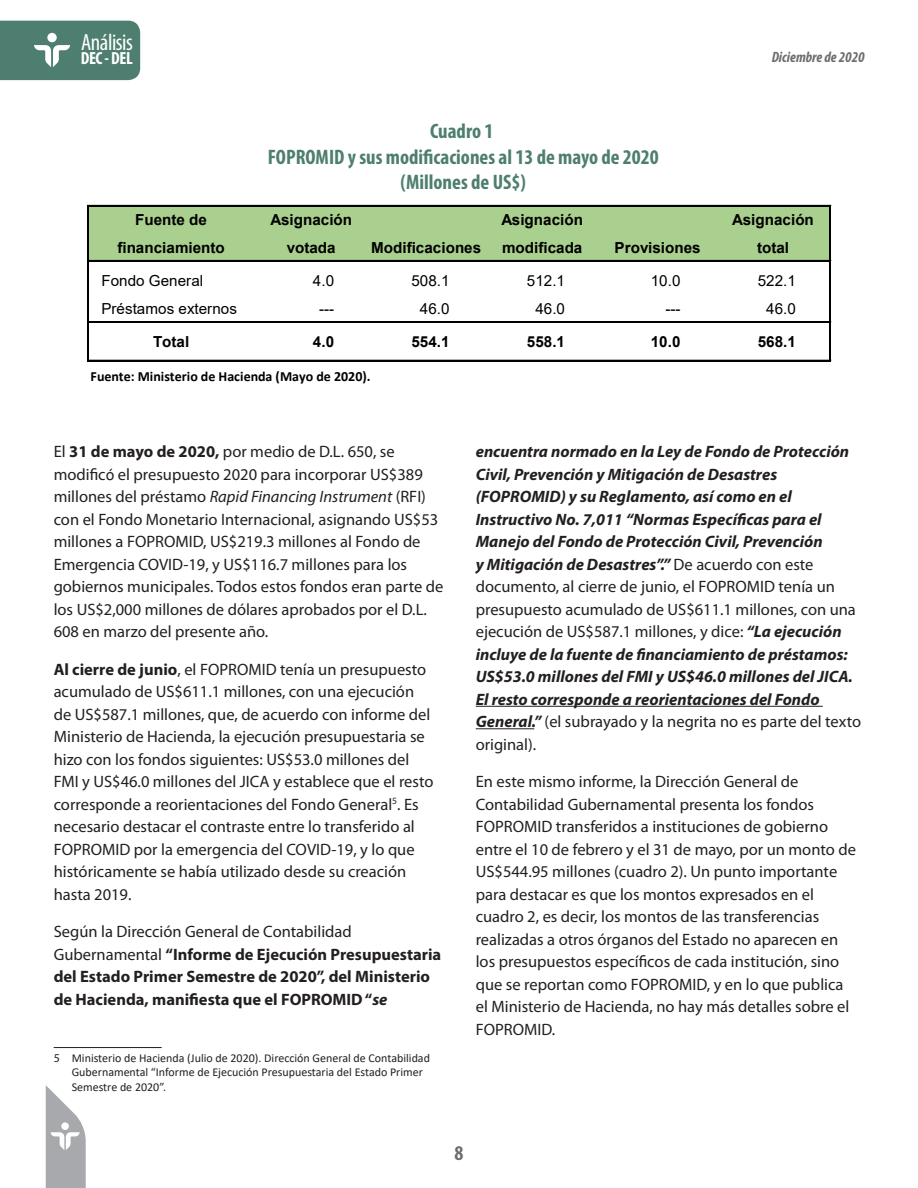
<style>
.page{position:relative;width:918px;height:1188px;background:#fff}
.page>*{position:absolute;margin:0;border:0;box-sizing:border-box;transform-origin:0 0}
.t1{font:condensed 23.4px "Myriad Pro";letter-spacing:-.02em;color:#fff}
.titulo_cuadro-grafic{font:700 condensed 21px/25.5px "Myriad Pro";color:#4e7e6f;text-align:center}
.t2{font:700 condensed 21px "Myriad Pro";color:#6c6d70}
.t3{font:700 condensed 17.55px "Myriad Pro";letter-spacing:-.02em;color:#fff}
.t4{font:16.5px/22.5px "Myriad Pro";color:#231f20}
.t5{font:italic 700 16.5px/22.5px "Myriad Pro";color:#231f20}
.t6{font:700 16.5px/22.5px "Myriad Pro";color:#231f20}
.t7{font:700 15.15px "Arial";color:#000}
.t8{font:15.15px "Arial";letter-spacing:.005em;color:#000}
.t9{font:italic 700 condensed 15px "Myriad Pro";color:#6c6d70}
.t10{font:700 13.95px "Calibri";color:#000}
.pie_de_pagina{font:12px/14.4px "Calibri";color:#231f20}
.s1{font-weight:700}
.s2{font-family:"Calibri"}
.s3{font-style:italic}
.s4{font-weight:400}
.s5{font-family:"Myriad Pro"}
.s6{font-weight:400;font-style:normal}
</style>
<div class="page">
<svg style="left:46px;top:1085px;width:40px;height:103px"></svg>
<div style="left:0;top:21px;width:140px;height:59px;background:#4e7e6f"></div>
<hr style="left:54px;top:1047px;width:108px;height:1px;background:#231f20">
<hr style="left:476px;top:706px;width:347px;height:1px;background:#231f20">
<hr style="left:476px;top:728px;width:58px;height:1px;background:#231f20">
<div style="left:89px;top:206px;width:741px;height:55px;background:#a9d08e"></div>
<hr style="left:87px;top:205px;width:1px;height:156px;background:#000">
<hr style="left:88px;top:205px;width:1px;height:156px;background:#000">
<hr style="left:830px;top:206px;width:1px;height:155px;background:#000">
<hr style="left:89px;top:205px;width:742px;height:1px;background:#000">
<hr style="left:89px;top:260px;width:742px;height:2px;background:#000">
<hr style="left:89px;top:321px;width:742px;height:1px;background:#000">
<hr style="left:89px;top:322px;width:742px;height:1px;background:#000">
<hr style="left:89px;top:360px;width:742px;height:1px;background:#000">
<h1 class="t1" style="left:81px;top:28px;width:53px">Análisis</h1>
<p class="t3" style="left:81px;top:48px;width:54px">DEC - DEL</p>
<p class="titulo_cuadro-grafic" style="left:268px;top:118px;width:392px">Cuadro 1<br>FOPROMID y sus modificaciones al 13 de mayo de 2020 (Millones de US$)</p>
<p class="t9" style="left:772px;top:48px;width:94px">Diciembre de 2020</p>
<p class="t7" style="left:135px;top:209px;width:73px">Fuente de</p>
<p class="t7" style="left:271px;top:209px;width:83px">Asignación</p>
<p class="t7" style="left:501px;top:209px;width:83px">Asignación</p>
<p class="t7" style="left:732px;top:209px;width:83px">Asignación</p>
<p class="t7" style="left:117px;top:237px;width:109px">financiamiento</p>
<p class="t7" style="left:287px;top:237px;width:50px">votada</p>
<p class="t7" style="left:371px;top:237px;width:111px">Modificaciones</p>
<p class="t7" style="left:502px;top:237px;width:82px">modificada</p>
<p class="t7" style="left:615px;top:237px;width:88px">Provisiones</p>
<p class="t7" style="left:757px;top:237px;width:34px">total</p>
<p class="t8" style="left:101px;top:271px;width:103px">Fondo General</p>
<p class="t8" style="left:313px;top:271px;width:23px">4.0</p>
<p class="t8" style="left:411px;top:271px;width:40px">508.1</p>
<p class="t8" style="left:527px;top:271px;width:40px">512.1</p>
<p class="t8" style="left:651px;top:271px;width:31px">10.0</p>
<p class="t8" style="left:758px;top:271px;width:40px">522.1</p>
<p class="t8" style="left:101px;top:298px;width:137px">Préstamos externos</p>
<p class="t8" style="left:319px;top:298px;width:17px">---</p>
<p class="t8" style="left:420px;top:298px;width:31px">46.0</p>
<p class="t8" style="left:535px;top:298px;width:31px">46.0</p>
<p class="t8" style="left:666px;top:298px;width:17px">---</p>
<p class="t8" style="left:766px;top:298px;width:31px">46.0</p>
<p class="t7" style="left:153px;top:331px;width:38px">Total</p>
<p class="t7" style="left:313px;top:331px;width:23px">4.0</p>
<p class="t7" style="left:411px;top:331px;width:40px">554.1</p>
<p class="t7" style="left:527px;top:331px;width:40px">558.1</p>
<p class="t7" style="left:651px;top:331px;width:31px">10.0</p>
<p class="t7" style="left:758px;top:331px;width:40px">568.1</p>
<p class="t10" style="left:91px;top:367px;width:282px">Fuente: Ministerio de Hacienda (Mayo de 2020).</p>
<p class="t4" style="left:54px;top:440px;width:391px">El <span class="s1">31 de mayo de 2020,</span> por medio de D.L. 650, se modific<span class="s2">ó</span> el presupuesto 2020 para incorporar US$389 millones del préstamo <span class="s3">Rapid Financing Instrument</span> (RFI) con el Fondo Monetario Internacional, asignando US$53 millones a FOPROMID, US$219.3 millones al Fondo de Emergencia COVID-19, y US$116.7 millones para los gobiernos municipales. Todos estos fondos eran parte de los US$2,000 millones de dólares aprobados por el D.L.<br>608 en marzo del presente año.</p>
<p class="t4" style="left:54px;top:658px;width:381px"><span class="s1">Al cierre de junio</span>, el FOPROMID tenía un presupuesto acumulado de US$611.1 millones, con una ejecución de US$587.1 millones, que, de acuerdo con informe del Ministerio de Hacienda, la ejecución presupuestaria se hizo con los fondos siguientes: US$53.0 millones del FMI y US$46.0 millones del JICA y establece que el resto corresponde a reorientaciones del Fondo General<sup>5</sup>. Es necesario destacar el contraste entre lo transferido al FOPROMID por la emergencia del COVID-19, y lo que históricamente se había utilizado desde su creación hasta 2019.</p>
<p class="t6" style="left:54px;top:920px;width:389px"><span class="s4">Según la Dirección General de Contabilidad Gubernamental</span> “Informe de Ejecución Presupuestaria del Estado Primer Semestre de 2020”, del Ministerio de Hacienda, manifiesta que el FOPROMID “<span class="s3">se</span></p>
<p class="pie_de_pagina" style="left:72px;top:1050px;width:360px;text-indent:-18px"><span class="s5">5</span> Ministerio de Hacienda (Julio de 2020). Dirección General de Contabilidad<br>Gubernamental “Informe de Ejecución Presupuestaria del Estado Primer<br>Semestre de 2020”.</p>
<p class="t5" style="left:476px;top:440px;width:387px">encuentra normado en la Ley de Fondo de Protección Civil, Prevención y Mitigación de Desastres (FOPROMID) y su Reglamento, así como en el Instructivo No. 7,011 “Normas Específicas para el Manejo del Fondo de Protección Civil, Prevención<br>y Mitigación de Desastres”.” <span class="s6">De acuerdo con este documento, al cierre de junio, el FOPROMID tenía un presupuesto acumulado de US$611.1 millones, con una ejecución de US$587.1 millones, y dice:</span> “La ejecución incluye de la fuente de financiamiento de préstamos:<br>US$53.0 millones del FMI y US$46.0 millones del JICA.<br>El resto corresponde a reorientaciones del Fondo General.” <span class="s6">(el subrayado y la negrita no es parte del texto original).</span></p>
<p class="t4" style="left:476px;top:770px;width:382px">En este mismo informe, la Dirección General de Contabilidad Gubernamental presenta los fondos FOPROMID transferidos a instituciones de gobierno entre el 10 de febrero y el 31 de mayo, por un monto de US$544.95 millones (cuadro 2). Un punto importante para destacar es que los montos expresados en el cuadro 2, es decir, los montos de las transferencias realizadas a otros órganos del Estado no aparecen en los presupuestos específicos de cada institución, sino que se reportan como FOPROMID, y en lo que publica el Ministerio de Hacienda, no hay más detalles sobre el FOPROMID.</p>
<p class="t2" style="left:455px;top:1140px;width:10px">8</p>
</div>
